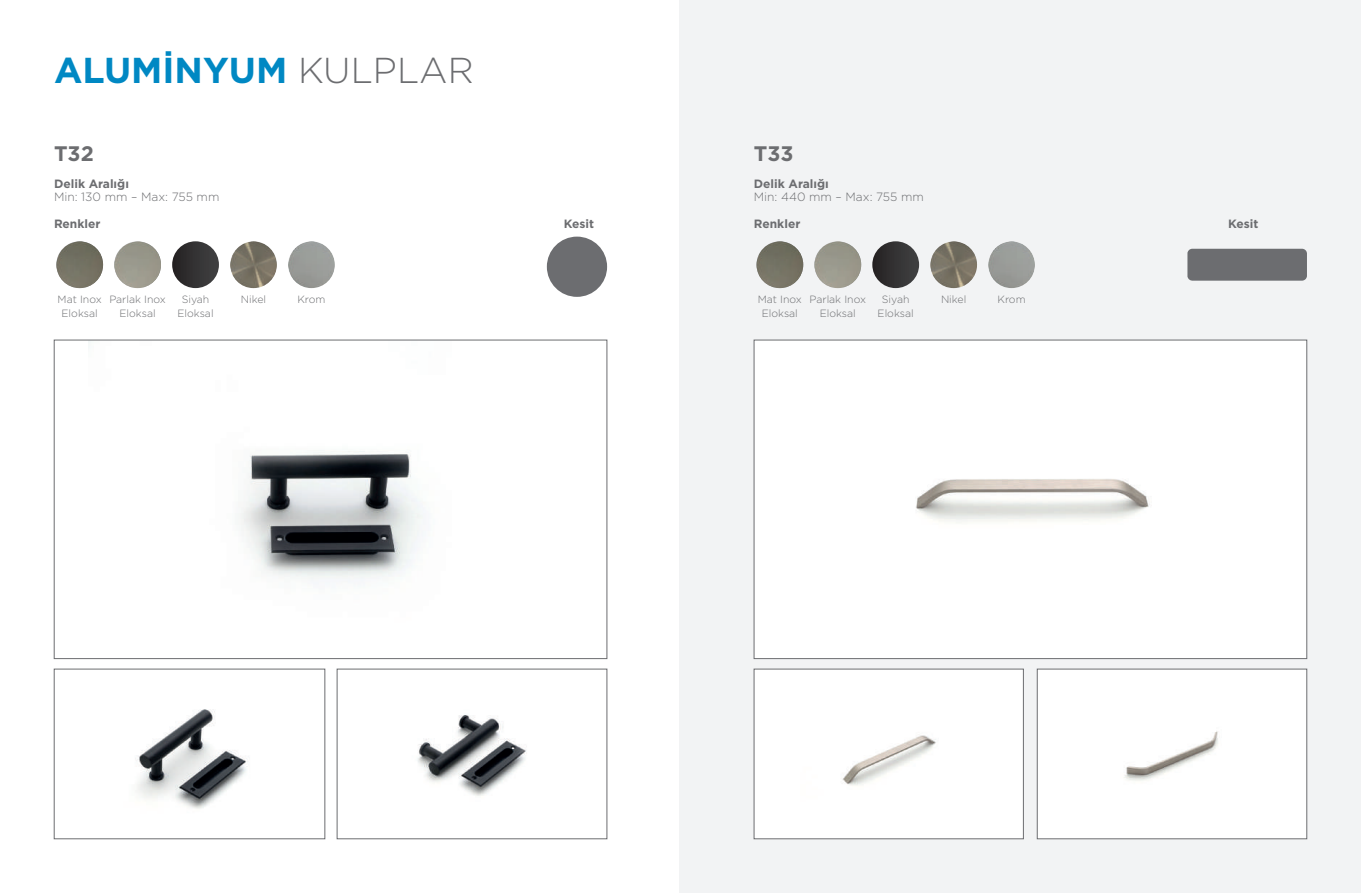
<style>
.page{position:relative;width:1361px;height:893px;background:#fff}
.page>*{position:absolute;margin:0;border:0;box-sizing:border-box;transform-origin:0 0}
.t1{font:700 36px "Gotham";color:#0088c3}
.t2{font:700 21px "Gotham";color:#6c6d70}
.t3{font:700 12px "Gotham";color:#6c6d70}
.t4{font:300 12px "Gotham";color:#6c6d70}
.t5{font:300 10.5px/13.5px "Gotham";color:#6c6d70;text-align:center}
.s1{font-weight:300;color:#6c6d70}
</style>
<div class="page">
<div style="left:679px;top:0;width:682px;height:893px;background:#f2f3f4"></div>
<img style="left:88px;top:342px;width:335px;height:240px">
<img style="left:135px;top:709px;width:113px;height:100px">
<div style="left:54px;top:669px;width:271px;height:170px;border:1px solid #6c6d70"></div>
<img style="left:417px;top:715px;width:110px;height:81px">
<div style="left:337px;top:669px;width:270px;height:170px;border:1px solid #6c6d70"></div>
<div style="left:756px;top:342px;width:549px;height:315px;background:#fff"></div>
<div style="left:756px;top:671px;width:265px;height:166px;background:#fff"></div>
<div style="left:754px;top:669px;width:269px;height:170px;border:1px solid #6c6d70"></div>
<div style="left:1039px;top:671px;width:266px;height:166px;background:#fff"></div>
<div style="left:1037px;top:669px;width:270px;height:170px;border:1px solid #6c6d70"></div>
<div style="left:547px;top:237px;width:60px;height:60px;background:#6c6d70;border-radius:50%"></div>
<div style="left:1187px;top:249px;width:120px;height:32px;background:#6c6d70"></div>
<img style="left:56px;top:241px;width:47px;height:47px;border-radius:23px">
<img style="left:114px;top:241px;width:47px;height:47px;border-radius:23px">
<div style="left:172px;top:241px;width:47px;height:47px;background:linear-gradient(to right,#272324,#424243);border-radius:23px"></div>
<img style="left:230px;top:241px;width:47px;height:47px;border-radius:23px">
<img style="left:288px;top:241px;width:47px;height:47px;border-radius:23px">
<img style="left:756px;top:241px;width:47px;height:47px;border-radius:23px">
<img style="left:814px;top:241px;width:47px;height:47px;border-radius:23px">
<div style="left:872px;top:241px;width:47px;height:47px;background:linear-gradient(to right,#292526,#404041);border-radius:23px"></div>
<img style="left:930px;top:241px;width:47px;height:47px;border-radius:23px">
<img style="left:988px;top:241px;width:47px;height:47px;border-radius:23px">
<h1 class="t1" style="left:54px;top:46px;width:421px">ALUMİNYUM <span class="s1">KULPLAR</span></h1>
<h2 class="t2" style="left:54px;top:139px;width:41px">T32</h2>
<p class="t3" style="left:54px;top:176px;width:76px">Delik Aralığı</p>
<p class="t4" style="left:54px;top:190px;width:167px">Min: 130 mm – Max: 755 mm</p>
<p class="t3" style="left:54px;top:216px;width:48px">Renkler</p>
<h2 class="t2" style="left:754px;top:139px;width:41px">T33</h2>
<p class="t3" style="left:754px;top:176px;width:76px">Delik Aralığı</p>
<p class="t4" style="left:754px;top:190px;width:171px">Min: 440 mm – Max: 755 mm</p>
<p class="t3" style="left:564px;top:216px;width:32px">Kesit</p>
<p class="t3" style="left:754px;top:216px;width:48px">Renkler</p>
<p class="t3" style="left:1228px;top:216px;width:32px">Kesit</p>
<p class="t5" style="left:58px;top:292px;width:46px">Mat Inox<br>Eloksal</p>
<p class="t5" style="left:109px;top:292px;width:58px">Parlak Inox<br>Eloksal</p>
<p class="t5" style="left:177px;top:292px;width:38px">Siyah<br>Eloksal</p>
<p class="t5" style="left:241px;top:292px;width:27px">Nikel</p>
<p class="t5" style="left:297px;top:292px;width:30px">Krom</p>
<p class="t5" style="left:758px;top:292px;width:46px">Mat Inox<br>Eloksal</p>
<p class="t5" style="left:809px;top:292px;width:58px">Parlak Inox<br>Eloksal</p>
<p class="t5" style="left:877px;top:292px;width:38px">Siyah<br>Eloksal</p>
<p class="t5" style="left:941px;top:292px;width:27px">Nikel</p>
<p class="t5" style="left:997px;top:292px;width:30px">Krom</p>
</div>
